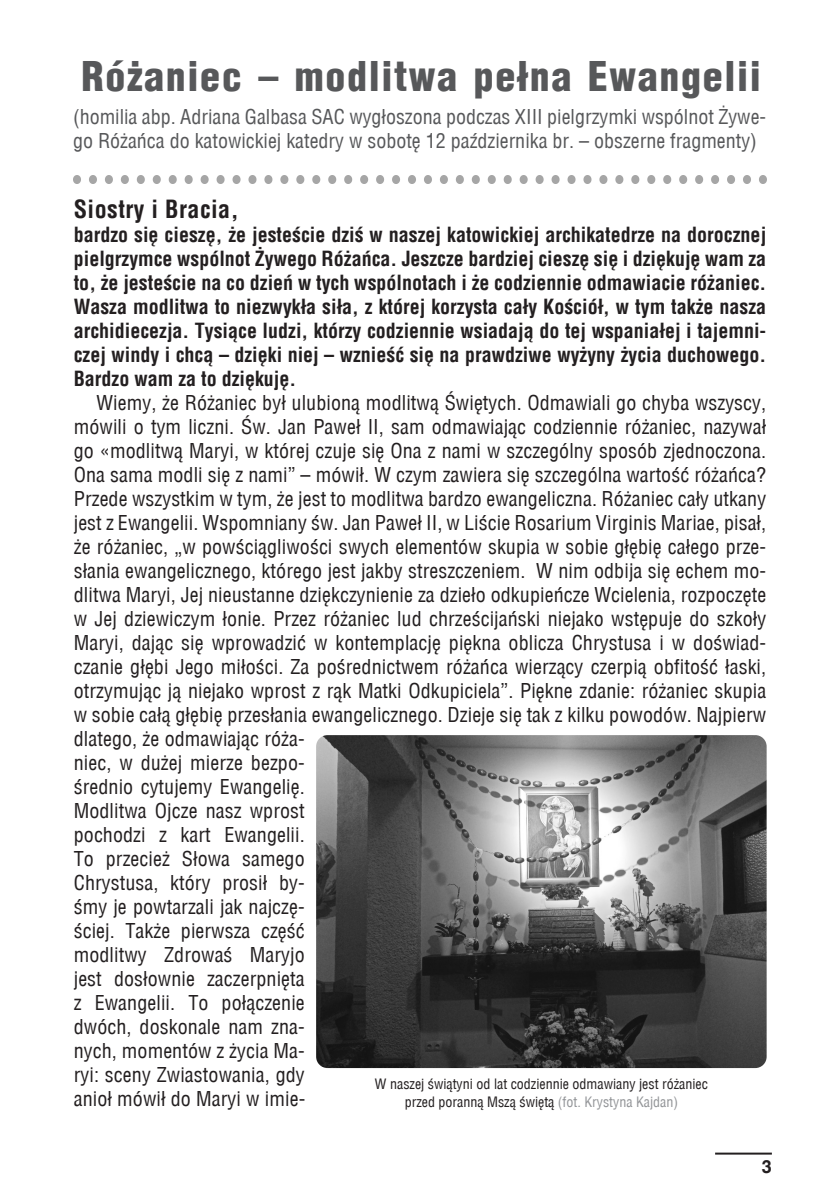
<style>
.page{position:relative;width:840px;height:1191px;background:#fff}
.page>*{position:absolute;margin:0;border:0;box-sizing:border-box;transform-origin:0 0}
.t1{font:900 40px "Switzerland Cond";letter-spacing:.04em;color:#57585a}
.t2{font:700 24px "Switzerland Condensed";letter-spacing:.02em;color:#231f20}
.t3{font:20px/24px "Switzerland Condensed";letter-spacing:.005em;color:#231f20}
.t4{font:700 20px/24px "Switzerland Condensed";color:#231f20;text-align:justify}
.t5{font:20px/24px "Switzerland Condensed";color:#57585a}
.t6{font:700 18px "Switzerland";color:#231f20}
.TYTUŁ_ZurichCondense{font:14px "Switzerland Condensed";color:#231f20}
.s1{color:#939598}
</style>
<div class="page">
<hr style="left:714px;top:1152px;width:57px;height:2px;background:#231f20">
<img style="left:74px;top:176px;width:691px;height:8px">
<img style="left:316px;top:735px;width:450px;height:333px">
<p class="t1" style="left:81px;top:51px;width:680px">Różaniec – modlitwa pełna Ewangelii</p>
<p class="t5" style="left:73px;top:105px;width:694px">(homilia abp. Adriana Galbasa SAC wygłoszona podczas XIII pielgrzymki wspólnot Żywe&shy;go Różańca do katowickiej katedry w sobotę 12 października br. – obszerne fragmenty)</p>
<p class="t2" style="left:74px;top:195px;width:166px">Siostry i Bracia,</p>
<p class="t4" style="left:74px;top:222px;width:693px">bardzo się cieszę, że jesteście dziś w naszej katowickiej archikatedrze na dorocznej pielgrzymce wspólnot Żywego Różańca. Jeszcze bardziej cieszę się i dziękuję wam za to, że jesteście na co dzień w tych wspólnotach i że codziennie odmawiacie różaniec.<br>Wasza modlitwa to niezwykła siła, z której korzysta cały Kościół, w tym także nasza archidiecezja. Tysiące ludzi, którzy codziennie wsiadają do tej wspaniałej i tajemni&shy;czej windy i chcą – dzięki niej – wznieść się na prawdziwe wyżyny życia duchowego.<br>Bardzo wam za to dziękuję.</p>
<p class="t3" style="left:74px;top:390px;width:693px;text-indent:23px">Wiemy, że Różaniec był ulubioną modlitwą Świętych. Odmawiali go chyba wszyscy, mówili o tym liczni. Św. Jan Paweł II, sam odmawiając codziennie różaniec, nazywał go «modlitwą Maryi, w której czuje się Ona z nami w szczególny sposób zjednoczona.<br>Ona sama modli się z nami” – mówił. W czym zawiera się szczególna wartość różańca?<br>Przede wszystkim w tym, że jest to modlitwa bardzo ewangeliczna. Różaniec cały utkany jest z Ewangelii. Wspomniany św. Jan Paweł II, w Liście Rosarium Virginis Mariae, pisał, że różaniec, „w powściągliwości swych elementów skupia w sobie głębię całego prze&shy;słania ewangelicznego, którego jest jakby streszczeniem. W nim odbija się echem mo&shy;dlitwa Maryi, Jej nieustanne dziękczynienie za dzieło odkupieńcze Wcielenia, rozpoczęte w Jej dziewiczym łonie. Przez różaniec lud chrześcijański niejako wstępuje do szkoły Maryi, dając się wprowadzić w kontemplację piękna oblicza Chrystusa i w doświad&shy;czanie głębi Jego miłości. Za pośrednictwem różańca wierzący czerpią obfitość łaski, otrzymując ją niejako wprost z rąk Matki Odkupiciela”. Piękne zdanie: różaniec skupia w sobie całą głębię przesłania ewangelicznego. Dzieje się tak z kilku powodów. Najpierw dlatego, że odmawiając róża-<br>niec, w dużej mierze bezpo-<br>średnio cytujemy Ewangelię.<br>Modlitwa Ojcze nasz wprost<br>pochodzi z kart Ewangelii.<br>To przecież Słowa samego<br>Chrystusa, który prosił by-<br>śmy je powtarzali jak najczę-<br>ściej. Także pierwsza część<br>modlitwy Zdrowaś Maryjo<br>jest dosłownie zaczerpnięta<br>z Ewangelii. To połączenie<br>dwóch, doskonale nam zna-<br>nych, momentów z życia Ma-<br>ryi: sceny Zwiastowania, gdy<br>anioł mówił do Maryi w imie-</p>
<p class="TYTUŁ_ZurichCondense" style="left:375px;top:1075px;width:334px">W naszej świątyni od lat codziennie odmawiany jest różaniec</p>
<p class="TYTUŁ_ZurichCondense" style="left:404px;top:1093px;width:275px">przed poranną Mszą świętą <span class="s1">(fot. Krystyna Kajdan)</span></p>
<p class="t6" style="left:761px;top:1155px;width:12px">3</p>
</div>
